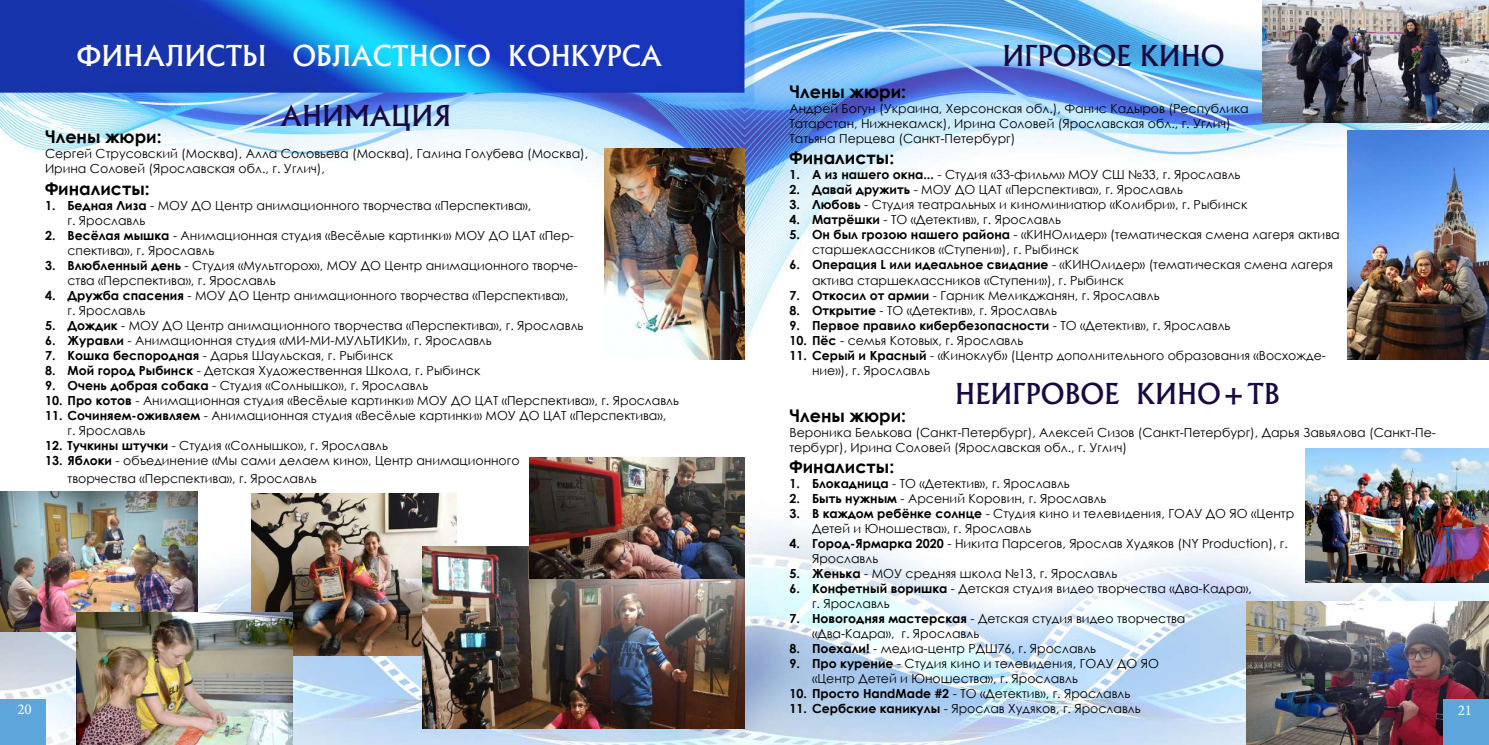
<style>
.page{position:relative;width:1489px;height:745px;background:#fff}
.page>*{position:absolute;margin:0;border:0;box-sizing:border-box;transform-origin:0 0}
.t1{font:500 27.5px "Albertus";color:#1a0a3f}
.t2{font:500 27.5px "Albertus";color:#fff}
.t3{font:700 17.5px "Century Gothic";color:#000}
.t4{font:15px "Minion Pro";color:#fff}
.t5{font:12.5px/15px "Century Gothic";color:#000}
.t6{font:700 12.5px "Century Gothic";color:#000}
.s1{font-weight:700}
.s2{font-weight:400}
</style>
<div class="page">
<img style="left:0;top:0;width:1488px;height:744px">
<img style="left:0;top:491px;width:198px;height:140px">
<img style="left:252px;top:493px;width:204px;height:162px">
<img style="left:1262px;top:0;width:226px;height:122px">
<img style="left:77px;top:611px;width:215px;height:133px">
<img style="left:423px;top:546px;width:321px;height:181px">
<img style="left:529px;top:457px;width:215px;height:121px">
<img style="left:1347px;top:130px;width:141px;height:229px">
<img style="left:1245px;top:601px;width:243px;height:143px">
<img style="left:604px;top:148px;width:140px;height:211px">
<img style="left:1305px;top:448px;width:183px;height:133px">
<div style="left:1443px;top:699px;width:45px;height:45px;background:#5ca6dc"></div>
<div style="left:0;top:699px;width:45px;height:45px;background:#5ca6dc"></div>
<h1 class="t2" style="left:77px;top:39px;width:587px">ФИНАЛИСТЫ ОБЛАСТНОГО КОНКУРСА</h1>
<h1 class="t1" style="left:280px;top:98px;width:172px">АНИМАЦИЯ</h1>
<h2 class="t3" style="left:45px;top:124px;width:118px">Члены жюри:</h2>
<p class="t5" style="left:45px;top:146px;width:545px">Сергей Струсовский (Москва), Алла Соловьева (Москва), Галина Голубева (Москва),<br>Ирина Соловей (Ярославская обл., г. Углич),</p>
<h2 class="t3" style="left:45px;top:175px;width:106px">Финалисты:</h2>
<p class="t5" style="left:68px;top:197px;width:465px;text-indent:-22px"><span class="s1">1. Бедная Лиза</span> - МОУ ДО Центр анимационного творчества «Перспектива», г. Ярославль</p>
<p class="t5" style="left:68px;top:227px;width:508px;text-indent:-23px"><span class="s1">2. Весёлая мышка</span> - Анимационная студия «Весёлые картинки» МОУ ДО ЦАТ «Пер&shy;спектива», г. Ярославль</p>
<p class="t5" style="left:68px;top:257px;width:511px;text-indent:-22px"><span class="s1">3. Влюбленный день</span> - Студия «Мультгорох», МОУ ДО Центр анимационного творче&shy;ства «Перспектива», г. Ярославль</p>
<p class="t5" style="left:68px;top:287px;width:502px;text-indent:-22px"><span class="s1">4. Дружба спасения</span> - МОУ ДО Центр анимационного творчества «Перспектива», г. Ярославль</p>
<p class="t5" style="left:45px;top:317px;width:540px"><span class="s1">5. Дождик</span> - МОУ ДО Центр анимационного творчества «Перспектива», г. Ярославль</p>
<p class="t5" style="left:45px;top:332px;width:448px"><span class="s1">6. Журавли</span> - Анимационная студия «МИ-МИ-МУЛЬТИКИ», г. Ярославль</p>
<p class="t5" style="left:45px;top:347px;width:349px"><span class="s1">7. Кошка беспородная</span> - Дарья Шаульская, г. Рыбинск</p>
<p class="t5" style="left:45px;top:362px;width:437px"><span class="s1">8. Мой город Рыбинск</span> - Детская Художественная Школа, г. Рыбинск</p>
<p class="t5" style="left:45px;top:377px;width:385px"><span class="s1">9. Очень добрая собака</span> - Студия «Солнышко», г. Ярославль</p>
<p class="t5" style="left:45px;top:392px;width:635px"><span class="s1">10. Про котов</span> - Анимационная студия «Весёлые картинки» МОУ ДО ЦАТ «Перспектива», г. Ярославль</p>
<p class="t5" style="left:68px;top:407px;width:600px;text-indent:-22px"><span class="s1">11. Сочиняем-оживляем</span> - Анимационная студия «Весёлые картинки» МОУ ДО ЦАТ «Перспектива», г. Ярославль</p>
<p class="t5" style="left:45px;top:437px;width:344px"><span class="s1">12. Тучкины штучки</span> - Студия «Солнышко», г. Ярославль</p>
<p class="t5" style="left:68px;top:451px;width:453px;line-height:18px;text-indent:-22px"><span class="s1">13. Яблоки</span> - объединение «Мы сами делаем кино», Центр анимационного творчества «Перспектива», г. Ярославль</p>
<h1 class="t1" style="left:1002px;top:39px;width:224px">ИГРОВОЕ КИНО</h1>
<h2 class="t3" style="left:789px;top:79px;width:118px">Члены жюри:</h2>
<p class="t5" style="left:789px;top:101px;width:460px">Андрей Богун (Украина, Херсонская обл.), Фанис Кадыров (Республика<br>Татарстан, Нижнекамск), Ирина Соловей (Ярославская обл., г. Углич)<br>Татьяна Перцева (Санкт-Петербург)</p>
<h2 class="t3" style="left:789px;top:145px;width:106px">Финалисты:</h2>
<p class="t5" style="left:789px;top:167px;width:452px"><span class="s1">1. А из нашего окна...</span> - Студия «33-фильм» МОУ СШ №33, г. Ярославль</p>
<p class="t5" style="left:789px;top:182px;width:395px"><span class="s1">2. Давай дружить</span> - МОУ ДО ЦАТ «Перспектива», г. Ярославль</p>
<p class="t5" style="left:789px;top:197px;width:459px"><span class="s1">3. Любовь</span> - Студия театральных и киноминиатюр «Колибри», г. Рыбинск</p>
<p class="t5" style="left:789px;top:212px;width:273px"><span class="s1">4. Матрёшки</span> - ТО «Детектив», г. Ярославль</p>
<p class="t5" style="left:812px;top:227px;width:529px;text-indent:-22px"><span class="s1">5. Он был грозою нашего района</span> - «КИНОлидер» (тематическая смена лагеря актива старшеклассников «Ступени»), г. Рыбинск</p>
<p class="t5" style="left:812px;top:257px;width:522px;text-indent:-22px"><span class="s1">6. Операция L или идеальное свидание</span> - «КИНОлидер» (тематическая смена лагеря актива старшеклассников «Ступени»), г. Рыбинск</p>
<p class="t5" style="left:789px;top:287px;width:371px"><span class="s1">7. Откосил от армии</span> - Гарник Меликджанян, г. Ярославль</p>
<p class="t5" style="left:789px;top:302px;width:269px"><span class="s1">8. Открытие</span> - ТО «Детектив», г. Ярославль</p>
<p class="t6" style="left:789px;top:315px;width:442px">9. Первое правило кибербезопасности <span class="s2">- ТО «Детектив», г. Ярославль</span></p>
<p class="t5" style="left:789px;top:332px;width:235px"><span class="s1">10. Пёс</span> - семья Котовых, г. Ярославль</p>
<p class="t5" style="left:812px;top:347px;width:515px;text-indent:-22px"><span class="s1">11. Серый и Красный</span> - «Киноклуб» (Центр дополнительного образования «Восхожде&shy;ние»), г. Ярославль</p>
<h1 class="t1" style="left:955px;top:376px;width:326px">НЕИГРОВОЕ КИНО+ТВ</h1>
<h2 class="t3" style="left:789px;top:402px;width:118px">Члены жюри:</h2>
<p class="t5" style="left:789px;top:424px;width:648px">Вероника Белькова (Санкт-Петербург), Алексей Сизов (Санкт-Петербург), Дарья Завьялова (Санкт-Пе&shy;тербург), Ирина Соловей (Ярославская обл., г. Углич)</p>
<h2 class="t3" style="left:789px;top:453px;width:106px">Финалисты:</h2>
<p class="t5" style="left:789px;top:475px;width:282px"><span class="s1">1. Блокадница</span> - ТО «Детектив», г. Ярославль</p>
<p class="t5" style="left:789px;top:490px;width:318px"><span class="s1">2. Быть нужным</span> - Арсений Коровин, г. Ярославль</p>
<p class="t5" style="left:812px;top:505px;width:484px;text-indent:-22px"><span class="s1">3. В каждом ребёнке солнце</span> - Студия кино и телевидения, ГОАУ ДО ЯО «Центр<br>Детей и Юношества», г. Ярославль</p>
<p class="t5" style="left:812px;top:535px;width:477px;text-indent:-22px"><span class="s1">4. Город-Ярмарка 2020</span> - Никита Парсегов, Ярослав Худяков (NY Production), г.<br>Ярославль</p>
<p class="t5" style="left:789px;top:565px;width:329px"><span class="s1">5. Женька</span> - МОУ средняя школа №13, г. Ярославль</p>
<p class="t5" style="left:812px;top:580px;width:441px;text-indent:-22px"><span class="s1">6. Конфетный воришка</span> - Детская студия видео творчества «Два-Кадра», г. Ярославль</p>
<p class="t5" style="left:812px;top:610px;width:375px;text-indent:-22px"><span class="s1">7. Новогодняя мастерская</span> - Детская студия видео творчества «Два-Кадра», г. Ярославль</p>
<p class="t5" style="left:789px;top:640px;width:308px"><span class="s1">8. Поехали!</span> - медиа-центр РДШ76, г. Ярославль</p>
<p class="t5" style="left:812px;top:655px;width:348px;text-indent:-22px"><span class="s1">9. Про курение</span> - Студия кино и телевидения, ГОАУ ДО ЯО «Центр Детей и Юношества», г. Ярославль</p>
<p class="t5" style="left:789px;top:685px;width:342px"><span class="s1">10. Просто HandMade #2</span> - ТО «Детектив», г. Ярославль</p>
<p class="t4" style="left:17px;top:698px;width:16px">20</p>
<p class="t5" style="left:789px;top:700px;width:353px"><span class="s1">11. Сербские каникулы</span> - Ярослав Худяков, г. Ярославль</p>
<p class="t4" style="left:1457px;top:700px;width:16px">21</p>
</div>
